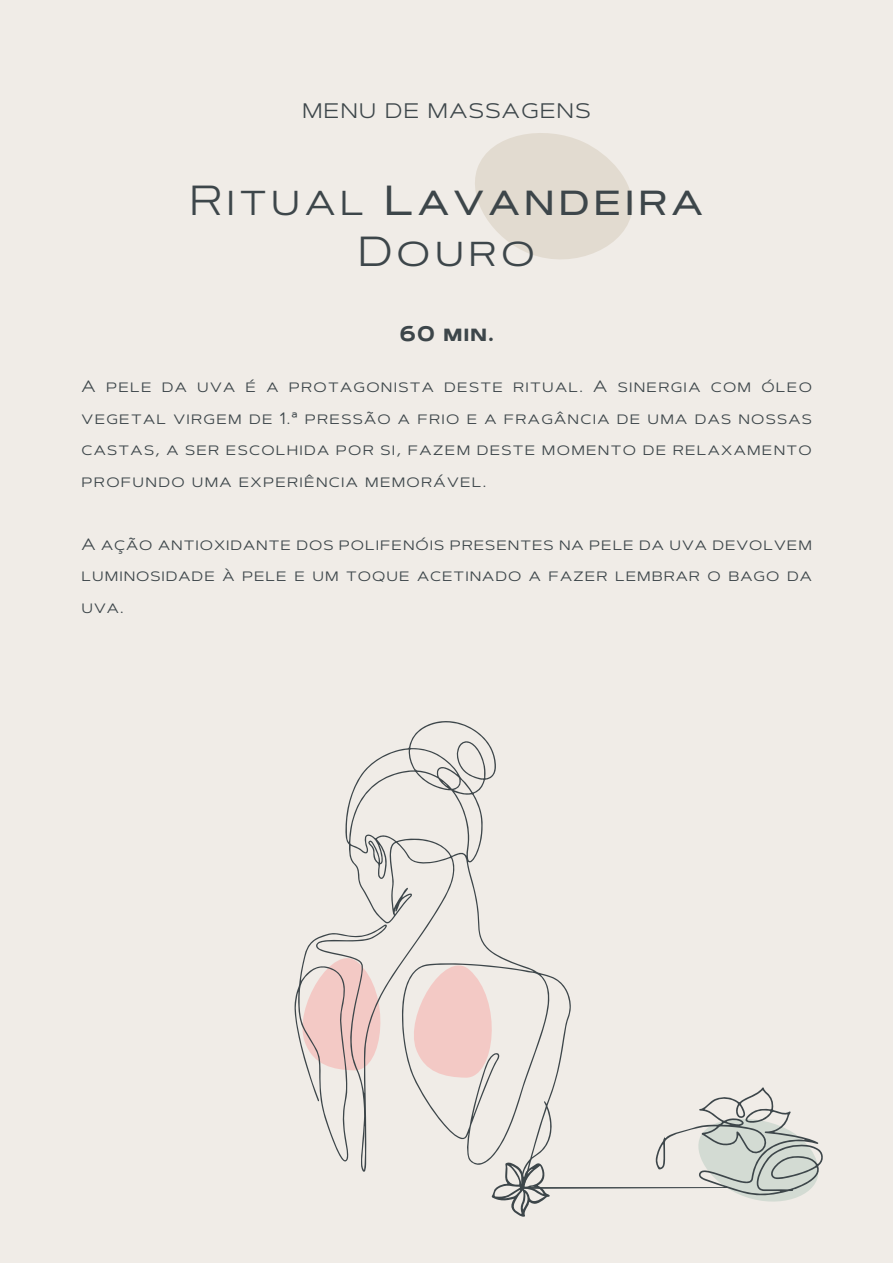
<style>
.page{position:relative;width:893px;height:1263px;background:#fff}
.page>*{position:absolute;margin:0;border:0;box-sizing:border-box;transform-origin:0 0}
.t1{font:42px/50.4px "Artegra Sans Extended SC";letter-spacing:.1em;color:#3d464a;text-align:center}
.t2{font:21px "Artegra Sans Extended SC";letter-spacing:.07em;color:#3d464a}
.t3{font:700 21px "Artegra Sans Extended SC";color:#3d464a}
.t4{font:16.5px/31.5px "Artegra Sans Extended SC";letter-spacing:.065em;color:#3d464a;text-align:justify}
.s1{font-weight:500}
</style>
<div class="page">
<div style="left:0;top:1px;width:893px;height:1262px;background:#f0ece7"></div>
<svg style="left:294px;top:721px;width:277px;height:451px"></svg>
<svg style="left:475px;top:133px;width:157px;height:126px"></svg>
<svg style="left:491px;top:1087px;width:332px;height:130px"></svg>
<p class="t2" style="left:302px;top:96px;width:289px">MENU DE MASSAGENS</p>
<h1 class="t1" style="left:190px;top:176px;width:515px">Ritual <span class="s1">Lavandeira<br></span>Douro</h1>
<p class="t3" style="left:400px;top:318px;width:95px">60 min.</p>
<p class="t4" style="left:82px;top:371px;width:732px">A pele da uva é a protagonista deste ritual. A sinergia com óleo vegetal virgem de 1.ª pressão a frio e a fragância de uma das nossas castas, a ser escolhida por si, fazem deste momento de relaxamento profundo uma experiência memorável.</p>
<p class="t4" style="left:82px;top:528px;width:732px">A ação antioxidante dos polifenóis presentes na pele da uva devolvem luminosidade à pele e um toque acetinado a fazer lembrar o bago da uva.</p>
</div>
